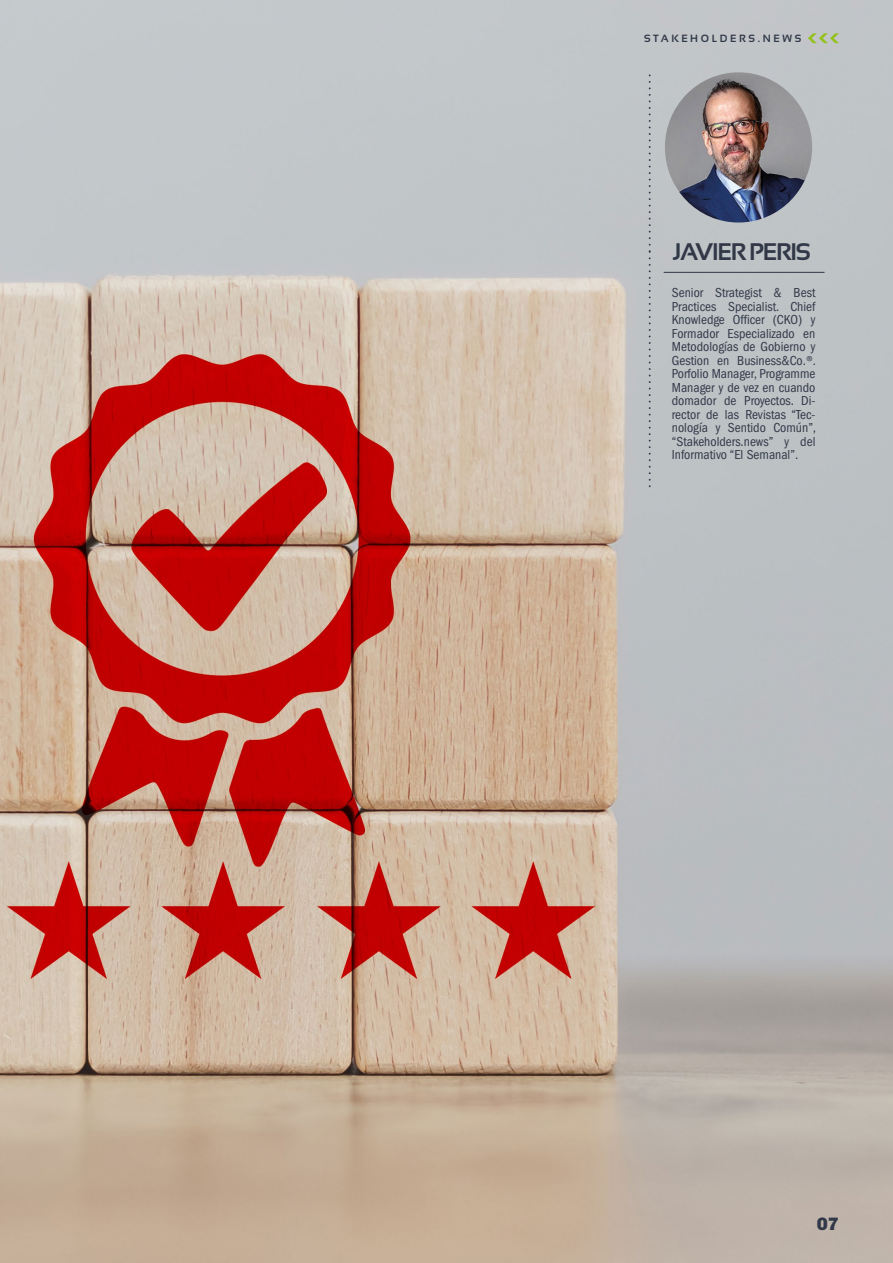
<style>
.page{position:relative;width:893px;height:1263px;background:#fff}
.page>*{position:absolute;margin:0;border:0;box-sizing:border-box;transform-origin:0 0}
.t1{font:700 24px "Sansation";letter-spacing:-.05em;color:#313948}
.t2{font:900 18px "Chivo";color:#313948}
.t3{font:condensed 13.5px/13.5px "Franklin Gothic";color:#313948;text-align:justify}
.t4{font:700 10.5px "Sansation";letter-spacing:.25em;color:#313948}
</style>
<div class="page">
<img style="left:0;top:0;width:893px;height:1263px">
<svg style="left:808px;top:33px;width:31px;height:10px"></svg>
<img style="left:665px;top:72px;width:147px;height:151px">
<hr style="left:664px;top:272px;width:161px;height:1px;background:#313948">
<svg style="left:649px;top:74px;width:2px;height:413px"></svg>
<p class="t4" style="left:644px;top:33px;width:159px">STAKEHOLDERS.NEWS</p>
<h1 class="t1" style="left:673px;top:239px;width:139px">JAVIER PERIS</h1>
<p class="t3" style="left:672px;top:286px;width:146px">Senior Strategist &amp; Best Practices Specialist. Chief Knowledge Officer (CKO) y Formador Especializado en Metodologías de Gobierno y Gestion en Business&amp;Co.®.<br>Porfolio Manager, Programme Manager y de vez en cuando domador de Proyectos. Di&shy;rector de las Revistas “Tec&shy;nología y Sentido Común”, “Stakeholders.news” y del Informativo “El Semanal”.</p>
<h2 class="t2" style="left:817px;top:1210px;width:24px">07</h2>
</div>
